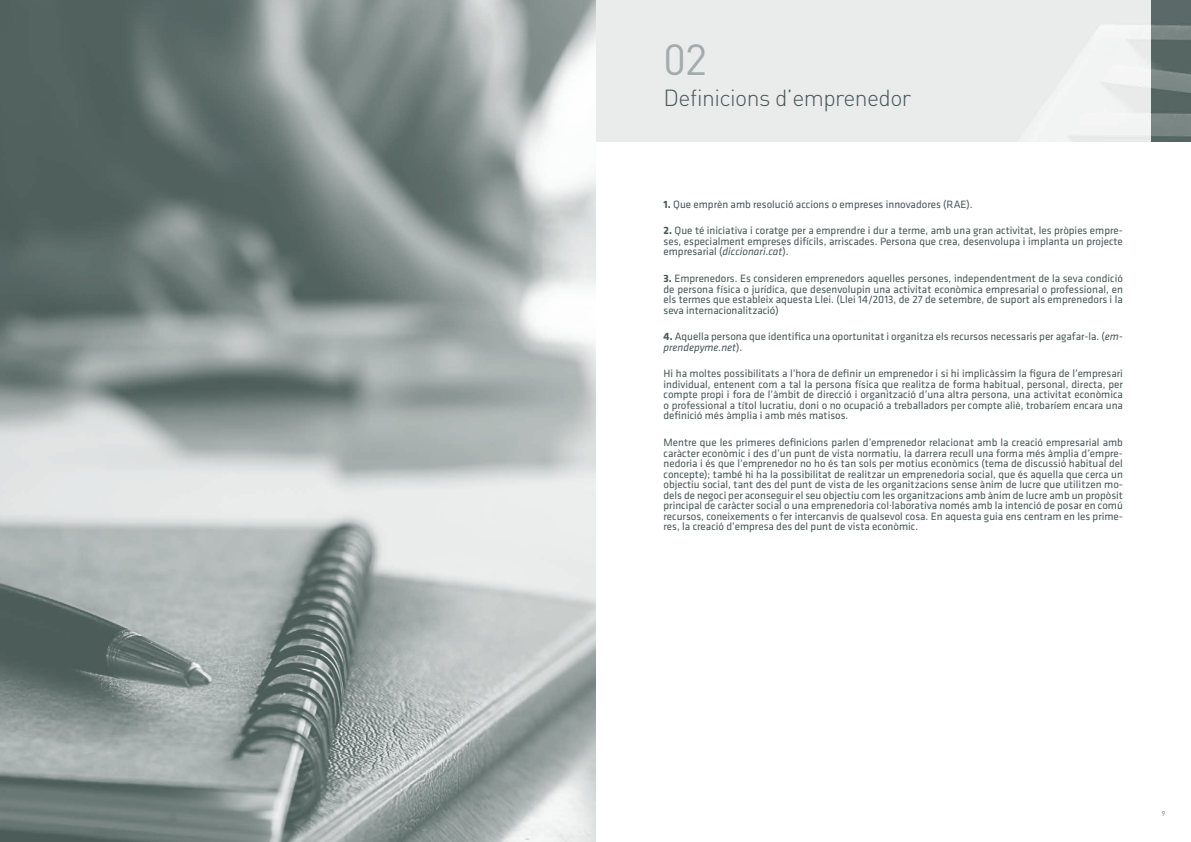
<style>
.page{position:relative;width:1191px;height:842px;background:#fff}
.page>*{position:absolute;margin:0;border:0;box-sizing:border-box;transform-origin:0 0}
.t1{font:43px "DIN";color:#a4acab}
.t2{font:300 23px "DIN";letter-spacing:-.025em;color:#485956}
.t3{font:11px/10.5px "Klavika CH";color:#485956;text-align:justify}
.t4{font:7px "DIN";color:#6d7b78}
.s1{font-weight:700}
.s2{font-style:italic}
</style>
<div class="page">
<img style="left:1151px;top:0;width:40px;height:142px">
<img style="left:0;top:0;width:595px;height:842px">
<h1 class="t1" style="left:663px;top:32px;width:45px">02</h1>
<h2 class="t2" style="left:663px;top:83px;width:249px">Definicions d’emprenedor</h2>
<p class="t3" style="left:663px;top:198px;width:311px"><span class="s1">1.</span> Que emprèn amb resolució accions o empreses innovadores (RAE).</p>
<p class="t3" style="left:663px;top:225px;width:461px"><span class="s1">2.</span> Que té iniciativa i coratge per a emprendre i dur a terme, amb una gran activitat, les pròpies empre&shy;ses, especialment empreses difícils, arriscades. Persona que crea, desenvolupa i implanta un projecte empresarial (<span class="s2">diccionari.cat</span>).</p>
<p class="t3" style="left:663px;top:273px;width:461px"><span class="s1">3.</span> Emprenedors. Es consideren emprenedors aquelles persones, independentment de la seva condició de persona física o jurídica, que desenvolupin una activitat econòmica empresarial o professional, en els termes que estableix aquesta Llei. (Llei 14/2013, de 27 de setembre, de suport als emprenedors i la seva internacionalització)</p>
<p class="t3" style="left:663px;top:331px;width:461px"><span class="s1">4.</span> Aquella persona que identifica una oportunitat i organitza els recursos necessaris per agafar-la. (<span class="s2">em&shy;prendepyme.net</span>).</p>
<p class="t3" style="left:663px;top:368px;width:461px">Hi ha moltes possibilitats a l’hora de definir un emprenedor i si hi implicàssim la figura de l’empresari individual, entenent com a tal la persona física que realitza de forma habitual, personal, directa, per compte propi i fora de l’àmbit de direcció i organització d’una altra persona, una activitat econòmica o professional a títol lucratiu, doni o no ocupació a treballadors per compte aliè, trobaríem encara una definició més àmplia i amb més matisos.</p>
<p class="t3" style="left:663px;top:437px;width:461px">Mentre que les primeres definicions parlen d’emprenedor relacionat amb la creació empresarial amb caràcter econòmic i des d’un punt de vista normatiu, la darrera recull una forma més àmplia d’empre&shy;nedoria i és que l’emprenedor no ho és tan sols per motius econòmics (tema de discussió habitual del concepte); també hi ha la possibilitat de realitzar un emprenedoria social, que és aquella que cerca un objectiu social, tant des del punt de vista de les organitzacions sense ànim de lucre que utilitzen mo&shy;dels de negoci per aconseguir el seu objectiu com les organitzacions amb ànim de lucre amb un propòsit principal de caràcter social o una emprenedoria col·laborativa només amb la intenció de posar en comú recursos, coneixements o fer intercanvis de qualsevol cosa. En aquesta guia ens centram en les prime&shy;res, la creació d’empresa des del punt de vista econòmic.</p>
<p class="t4" style="left:1161px;top:809px;width:5px">9</p>
</div>
